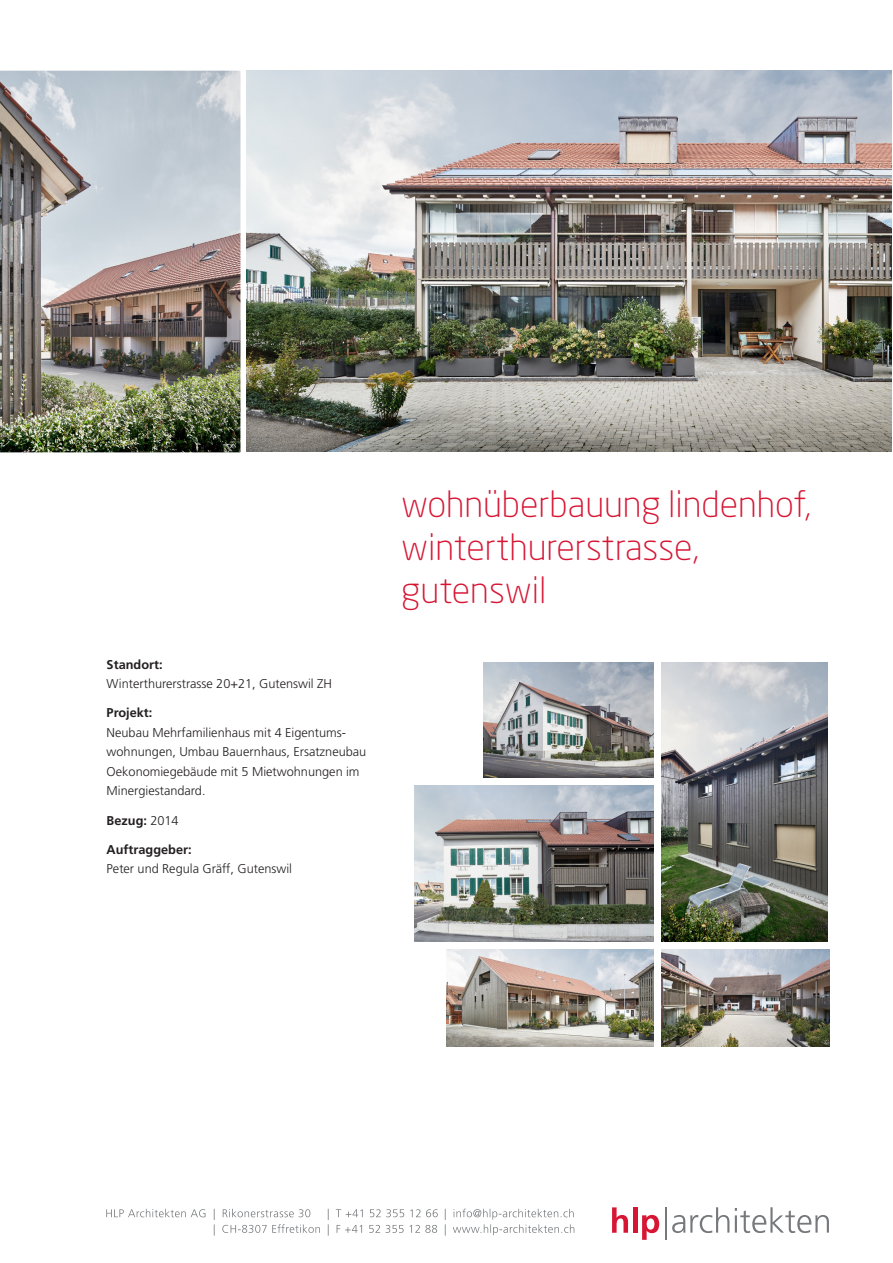
<style>
.page{position:relative;width:893px;height:1263px;background:#fff}
.page>*{position:absolute;margin:0;border:0;box-sizing:border-box;transform-origin:0 0}
.t1{font:300 36px/43.2px "Neo Sans Std";color:#d71634}
.t2{font:300 12.75px/19.5px "Frutiger LT Std";color:#231f20}
.t3{font:700 12.75px "Frutiger LT Std";color:#231f20}
.s1{font-weight:300}
</style>
<div class="page">
<svg style="left:672px;top:1207px;width:57px;height:26px"></svg>
<svg style="left:735px;top:1207px;width:94px;height:26px"></svg>
<svg style="left:612px;top:1207px;width:16px;height:26px"></svg>
<hr style="left:633px;top:1207px;width:4px;height:26px;background:#d71634">
<svg style="left:642px;top:1215px;width:17px;height:25px"></svg>
<hr style="left:665px;top:1207px;width:1px;height:33px;background:#76787b">
<svg style="left:214px;top:1208px;width:360px;height:27px"></svg>
<svg style="left:106px;top:1209px;width:99px;height:8px"></svg>
<img style="left:246px;top:70px;width:646px;height:382px">
<img style="left:0;top:70px;width:241px;height:383px">
<img style="left:661px;top:663px;width:166px;height:279px">
<img style="left:415px;top:786px;width:239px;height:156px">
<img style="left:447px;top:950px;width:207px;height:96px">
<img style="left:483px;top:663px;width:171px;height:114px">
<img style="left:661px;top:950px;width:168px;height:96px">
<p class="t3" style="left:107px;top:657px;width:57px">Standort:</p>
<p class="t2" style="left:107px;top:674px;width:227px">Winterthurerstrasse 20+21, Gutenswil ZH</p>
<p class="t3" style="left:107px;top:705px;width:47px">Projekt:</p>
<p class="t2" style="left:107px;top:723px;width:261px">Neubau Mehrfamilienhaus mit 4 Eigentums&shy;wohnungen, Umbau Bauernhaus, Ersatzneubau Oekonomiegebäude mit 5 Mietwohnungen im Minergiestandard.</p>
<p class="t3" style="left:107px;top:813px;width:74px">Bezug: <span class="s1">2014</span></p>
<p class="t3" style="left:107px;top:842px;width:87px">Auftraggeber:</p>
<p class="t2" style="left:107px;top:859px;width:187px">Peter und Regula Gräff, Gutenswil</p>
<h1 class="t1" style="left:401px;top:482px;width:411px">wohnüberbauung lindenhof, winterthurerstrasse, gutenswil</h1>
</div>
